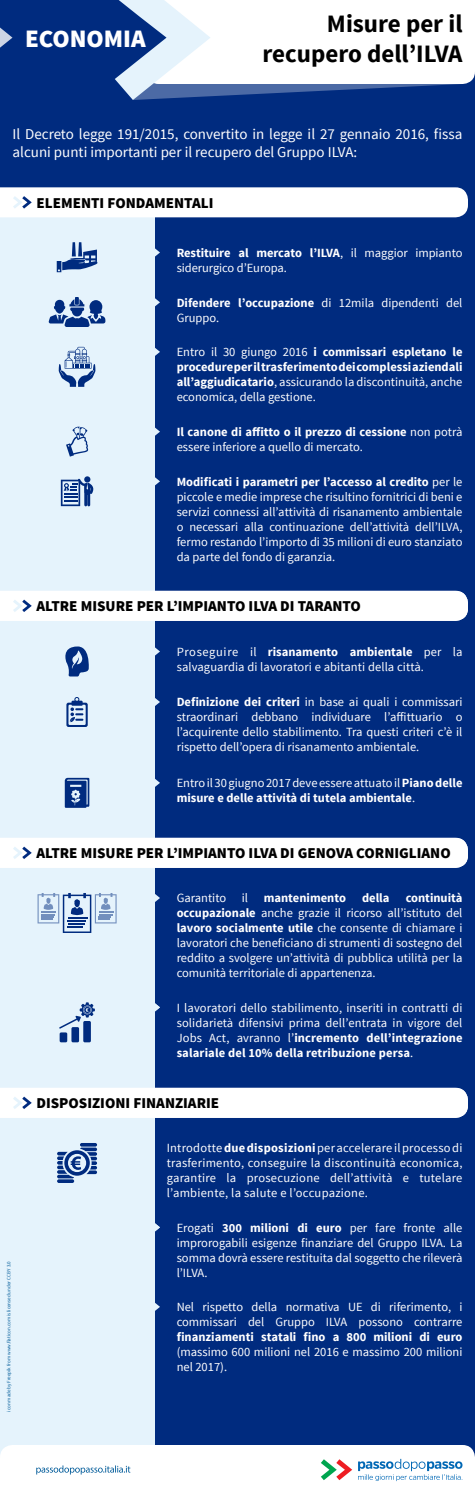
<style>
.page{position:relative;width:475px;height:1495px;background:#002b7f}
.page>*{position:absolute;margin:0;border:0;box-sizing:border-box;transform-origin:0 0}
.t1{font:700 25px/30px "Source Sans Pro";color:#000;text-align:right}
.t2{font:900 25px "Source Sans Pro";color:#fff}
.t3{font:900 15px "Source Sans Pro";color:#000}
.t4{font:15px/18px "Source Sans Pro";color:#fff}
.t5{font:12.5px/15px "Source Sans Pro";color:#fff}
.t6{font:700 12.5px/15px "Source Sans Pro";color:#fff;text-align:justify}
.t7{font:5px "Source Sans Pro";color:#005b99}
.s1{font-weight:700}
.s2{font-weight:400}
</style>
<div class="page">
<div style="left:0;top:209px;width:154px;height:1286px;background:#e5f3fc"></div>
<svg style="left:0;top:27px;width:12px;height:21px"></svg>
<svg style="left:115px;top:0;width:360px;height:100px;background:#c9d3e5"></svg>
<div style="left:0;top:187px;width:468px;height:30px;background:#fff"></div>
<svg style="left:154px;top:247px;width:6px;height:10px"></svg>
<svg style="left:154px;top:297px;width:6px;height:10px"></svg>
<svg style="left:57px;top:242px;width:41px;height:30px"></svg>
<svg style="left:49px;top:297px;width:56px;height:30px"></svg>
<svg style="left:154px;top:697px;width:6px;height:10px"></svg>
<svg style="left:154px;top:427px;width:6px;height:10px"></svg>
<svg style="left:154px;top:347px;width:6px;height:10px"></svg>
<svg style="left:154px;top:476px;width:6px;height:10px"></svg>
<svg style="left:154px;top:778px;width:6px;height:10px"></svg>
<div style="left:0;top:591px;width:468px;height:30px;background:#fff"></div>
<svg style="left:66px;top:697px;width:22px;height:30px"></svg>
<svg style="left:66px;top:426px;width:22px;height:31px"></svg>
<svg style="left:59px;top:347px;width:37px;height:40px"></svg>
<svg style="left:65px;top:778px;width:24px;height:30px"></svg>
<svg style="left:61px;top:479px;width:33px;height:27px"></svg>
<div style="left:84px;top:476px;width:6px;height:7px;background:#002b7f;border-radius:50%"></div>
<svg style="left:154px;top:646px;width:6px;height:10px"></svg>
<svg style="left:65px;top:646px;width:24px;height:30px"></svg>
<svg style="left:154px;top:893px;width:6px;height:10px"></svg>
<div style="left:0;top:838px;width:468px;height:30px;background:#fff"></div>
<svg style="left:154px;top:1002px;width:6px;height:10px"></svg>
<svg style="left:38px;top:893px;width:79px;height:40px"></svg>
<div style="left:60px;top:1032px;width:7px;height:10px;background:#002b7f;border-radius:2px"></div>
<div style="left:71px;top:1027px;width:8px;height:15px;background:#002b7f;border-radius:2px"></div>
<div style="left:83px;top:1021px;width:8px;height:21px;background:#002b7f;border-radius:2px"></div>
<svg style="left:59px;top:1002px;width:36px;height:27px"></svg>
<svg style="left:154px;top:1302px;width:6px;height:10px"></svg>
<div style="left:0;top:1088px;width:468px;height:30px;background:#fff"></div>
<svg style="left:154px;top:1222px;width:6px;height:10px"></svg>
<svg style="left:80px;top:1143px;width:17px;height:4px"></svg>
<svg style="left:57px;top:1179px;width:17px;height:4px"></svg>
<svg style="left:57px;top:1148px;width:40px;height:30px"></svg>
<div style="left:0;top:1482px;width:18px;height:13px;background:#fff"></div>
<div style="left:0;top:1445px;width:475px;height:50px;background:#fff;border-radius:12px"></div>
<div style="left:458px;top:1482px;width:17px;height:13px;background:#fff"></div>
<svg style="left:36px;top:1465px;width:94px;height:10px"></svg>
<svg style="left:358px;top:1459px;width:104px;height:22px"></svg>
<svg style="left:321px;top:1459px;width:31px;height:21px"></svg>
<h1 class="t2" style="left:25px;top:22px;width:122px">ECONOMIA</h1>
<h1 class="t1" style="left:263px;top:9px;width:201px">Misure per il recupero dell’ILVA</h1>
<p class="t4" style="left:12px;top:126px;width:452px">Il Decreto legge 191/2015, convertito in legge il 27 gennaio 2016, fissa alcuni punti importanti per il recupero del Gruppo ILVA:</p>
<p class="t3" style="left:36px;top:193px;width:178px">ELEMENTI FONDAMENTALI</p>
<p class="t5" style="left:177px;top:245px;width:287px"><span class="s1">Restituire al mercato l’ILVA</span>, il maggior impianto siderurgico d’Europa.</p>
<p class="t5" style="left:177px;top:295px;width:287px"><span class="s1">Difendere l’occupazione</span> di 12mila dipendenti del<br>Gruppo.</p>
<p class="t6" style="left:177px;top:345px;width:287px"><span class="s2">Entro il 30 giungo 2016</span> i commissari espletano le procedure per il trasferimento dei complessi aziendali all’aggiudicatario<span class="s2">, assicurando la discontinuità, anche economica, della gestione.</span></p>
<p class="t5" style="left:177px;top:425px;width:287px"><span class="s1">Il canone di affitto o il prezzo di cessione</span> non potrà essere inferiore a quello di mercato.</p>
<p class="t5" style="left:177px;top:474px;width:287px;text-align:justify"><span class="s1">Modificati i parametri per l’accesso al credito</span> per le piccole e medie imprese che risultino fornitrici di beni e servizi connessi all’attività di risanamento ambientale o necessari alla continuazione dell’attività dell’ILVA, fermo restando l’importo di 35 milioni di euro stanziato da parte del fondo di garanzia.</p>
<p class="t3" style="left:36px;top:597px;width:177px">ALTRE MISURE PER L’IM PIANTO</p>
<p class="t3" style="left:249px;top:597px;width:86px">ILVADI TA RANTO</p>
<p class="t5" style="left:177px;top:644px;width:287px">Proseguire il <span class="s1">risanamento ambientale</span> per la salvaguardia di lavoratori e abitanti della città.</p>
<p class="t3" style="left:36px;top:597px;width:132px">MISURE PER L’IM PIANTO</p>
<p class="t3" style="left:204px;top:597px;width:86px">LVADI TA RANTO</p>
<p class="t5" style="left:177px;top:695px;width:287px;text-align:justify"><span class="s1">Definizione dei criteri</span> in base ai quali i commissari straordinari debbano individuare l’affittuario o l’acquirente dello stabilimento. Tra questi criteri c’è il rispetto dell’opera di risanamento ambientale.</p>
<p class="t6" style="left:177px;top:776px;width:287px"><span class="s2">Entro il 30 giugno 2017 deve essere attuato il</span> Piano delle misure e delle attività di tutela ambientale<span class="s2">.</span></p>
<p class="t7" style="left:6px;top:1412px;width:152px;rotate:-90deg">icon made by Freepik from www.flaticon.com is licensed under CC BY 3.0</p>
<p class="t3" style="left:36px;top:844px;width:177px">ALTRE MISURE PER L’IM PIANTO</p>
<p class="t3" style="left:249px;top:844px;width:69px">ILVADI GENO</p>
<p class="t3" style="left:336px;top:844px;width:82px">VACORNIGLIANO</p>
<p class="t3" style="left:36px;top:844px;width:132px">MISURE PER L’IM PIANTO</p>
<p class="t3" style="left:204px;top:844px;width:86px">LVADI TA RANTO</p>
<p class="t5" style="left:177px;top:891px;width:51px">Garantito</p>
<p class="t5" style="left:242px;top:891px;width:8px">il</p>
<p class="t6" style="left:264px;top:891px;width:84px">mantenimento</p>
<p class="t6" style="left:362px;top:891px;width:29px">della</p>
<p class="t5" style="left:177px;top:891px;width:287px;text-align:justify;text-indent:229px"><span class="s1">continuità occupazionale</span> anche grazie il ricorso all’istituto del <span class="s1">lavoro socialmente utile</span> che consente di chiamare i lavoratori che beneficiano di strumenti di sostegno del reddito a svolgere un’attività di pubblica utilità per la comunità territoriale di appartenenza.</p>
<p class="t5" style="left:177px;top:1000px;width:287px;text-align:justify">I lavoratori dello stabilimento, inseriti in contratti di solidarietà difensivi prima dell’entrata in vigore del Jobs Act, avranno l’<span class="s1">incremento dell’integrazione salariale del 10% della retribuzione persa</span>.</p>
<p class="t3" style="left:36px;top:1094px;width:132px">M SURE PER L’MPIANTO</p>
<p class="t5" style="left:167px;top:1141px;width:297px;text-align:justify">Introdotte <span class="s1">due disposizioni</span> per accelerare il processo di trasferimento, conseguire la discontinuità economica, garantire la prosecuzione dell’attività e tutelare l’ambiente, la salute e l’occupazione.</p>
<p class="t5" style="left:177px;top:1220px;width:287px;text-align:justify">Erogati <span class="s1">300 milioni di euro</span> per fare fronte alle improrogabili esigenze finanziare del Gruppo ILVA. La somma dovrà essere restituita dal soggetto che rileverà l’ILVA.</p>
<p class="t5" style="left:177px;top:1300px;width:287px">Nel rispetto della normativa UE di riferimento, i commissari del Gruppo ILVA possono contrarre</p>
<p class="t6" style="left:177px;top:1330px;width:287px">finanziamenti statali fino a 800 milioni di euro</p>
<p class="t5" style="left:177px;top:1345px;width:287px">(massimo 600 milioni nel 2016 e massimo 200 milioni nel 2017).</p>
<p class="t3" style="left:36px;top:1094px;width:72px">DISPOSIZIONI</p>
<p class="t3" style="left:133px;top:1094px;width:9px">FINAN</p>
<p class="t3" style="left:175px;top:1094px;width:38px">ZIARIE</p>
</div>
